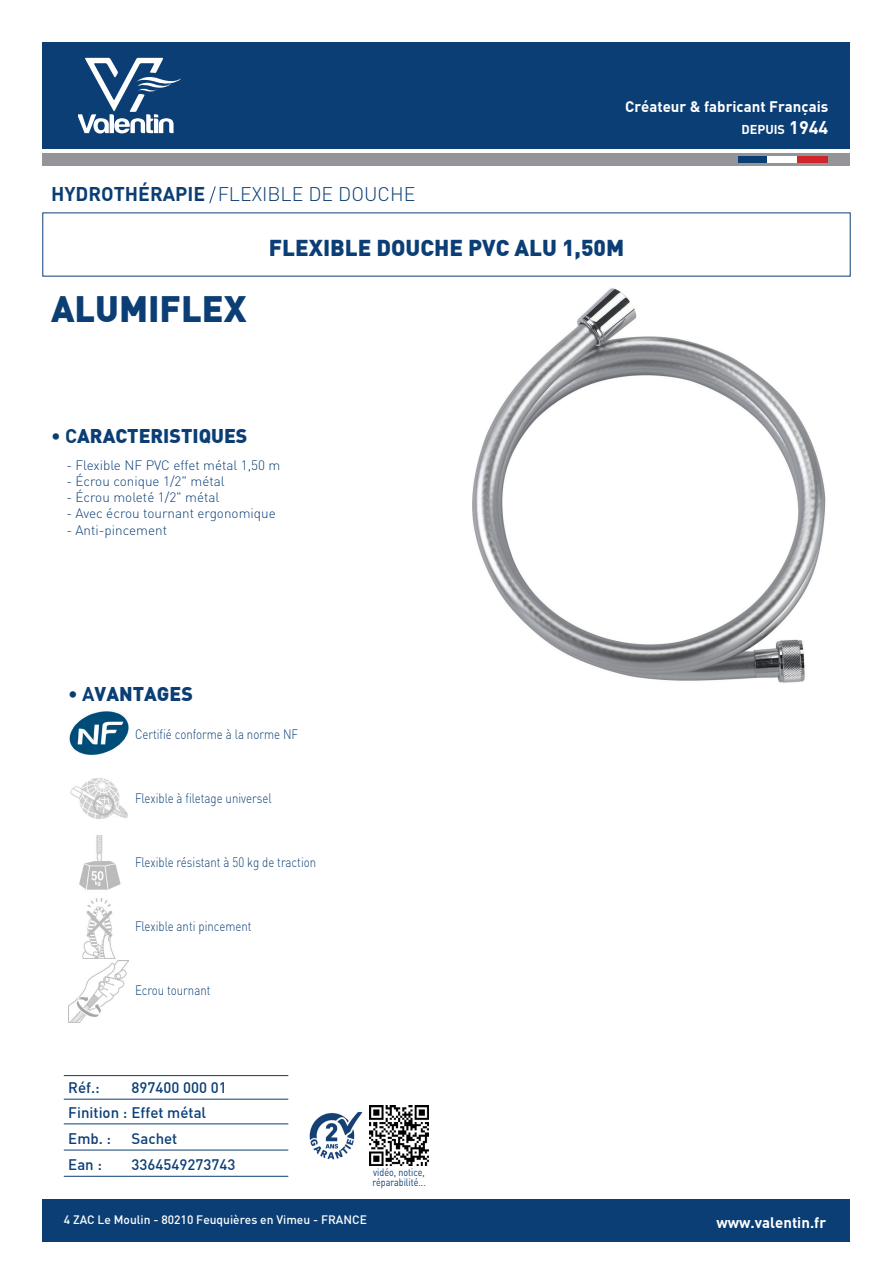
<style>
.page{position:relative;width:893px;height:1263px;background:#fff}
.page>*{position:absolute;margin:0;border:0;box-sizing:border-box;transform-origin:0 0}
.t1{font:36px "DIN Black";color:#0b3e75}
.t2{font:22.5px "DIN Black";color:#0b3e75}
.t3{font:19.5px "DINBLACK Black";color:#0b3e75}
.t4{font:300 19.5px "DIN";color:#0b3e75}
.t5{font:19.5px "DIN Bold";color:#0b3e75}
.t6{font:15px "DINMEDIUM Medium";color:#0b3e75}
.t7{font:15px "DINBOLD Bold";color:#fff}
.t8{font:300 13.5px "DIN";color:#0b3e75;scale:.85 1}
.t9{font:300 13.5px "DIN";color:#0b3e75}
.t10{font:12.6px "DINBOLD Bold";color:#fff}
.t11{font:12px "DINMEDIUM Medium";color:#fff}
.t12{font:10.5px/9.8px "DINREGULAR";color:#0b3e75;scale:.85 1}
.s1{font-size:18px}
.s2{font-family:"DIN Bold"}
</style>
<div class="page">
<div style="left:43px;top:43px;width:807px;height:106px;background:#0b3e75"></div>
<div style="left:43px;top:1199px;width:807px;height:43px;background:#0b3e75"></div>
<svg style="left:79px;top:58px;width:102px;height:76px"></svg>
<div style="left:43px;top:153px;width:807px;height:13px;background:#939598"></div>
<div style="left:738px;top:156px;width:30px;height:7px;background:#0b3e75"></div>
<div style="left:768px;top:156px;width:30px;height:7px;background:#fff"></div>
<div style="left:798px;top:156px;width:30px;height:7px;background:#d1232a"></div>
<img style="left:309px;top:1112px;width:54px;height:48px">
<img style="left:369px;top:1106px;width:60px;height:59px">
<hr style="left:64px;top:1075px;width:224px;height:1px;background:#0b3e75">
<hr style="left:64px;top:1123px;width:224px;height:1px;background:#0b3e75">
<hr style="left:64px;top:1150px;width:224px;height:1px;background:#0b3e75">
<hr style="left:64px;top:1176px;width:224px;height:1px;background:#0b3e75">
<hr style="left:64px;top:1099px;width:224px;height:1px;background:#0b3e75">
<img style="left:472px;top:288px;width:354px;height:395px">
<svg style="left:209px;top:186px;width:7px;height:17px"></svg>
<img style="left:69px;top:711px;width:60px;height:44px">
<img style="left:70px;top:778px;width:58px;height:41px">
<img style="left:79px;top:835px;width:42px;height:55px">
<img style="left:82px;top:898px;width:34px;height:60px">
<img style="left:69px;top:961px;width:60px;height:61px">
<p class="t5" style="left:51px;top:181px;width:156px">HYDROTHÉRAPIE</p>
<p class="t4" style="left:218px;top:182px;width:199px">FLEXIBLE DE DOUCHE</p>
<p class="t7" style="left:625px;top:97px;width:205px">Créateur &amp; fabricant Français</p>
<p class="t10" style="left:741px;top:121px;width:88px">DEPUIS <span class="s1">1944</span></p>
<p class="t1" style="left:51px;top:285px;width:197px">ALUMIFLEX</p>
<p class="t2" style="left:269px;top:233px;width:357px">FLEXIBLE DOUCHE PVC ALU 1,50M</p>
<p class="t3" style="left:51px;top:423px;width:198px"><span class="s2">• C</span>ARACTERISTIQUES</p>
<p class="t9" style="left:66px;top:457px;width:216px">- Flexible NF PVC effet métal 1,50 m</p>
<p class="t9" style="left:66px;top:473px;width:160px">- Écrou conique 1/2" métal</p>
<p class="t9" style="left:66px;top:489px;width:155px">- Écrou moleté 1/2" métal</p>
<p class="t9" style="left:66px;top:505px;width:211px">- Avec écrou tournant ergonomique</p>
<p class="t9" style="left:66px;top:521px;width:102px">- Anti-pincement</p>
<p class="t3" style="left:68px;top:680px;width:126px"><span class="s2">• A</span>VANTAGES</p>
<p class="t8" style="left:135px;top:726px;width:193px">Certifié conforme à la norme NF</p>
<p class="t8" style="left:135px;top:789px;width:162px">Flexible à filetage universel</p>
<p class="t8" style="left:135px;top:854px;width:215px">Flexible résistant à 50 kg de traction</p>
<p class="t8" style="left:135px;top:918px;width:139px">Flexible anti pincement</p>
<p class="t8" style="left:135px;top:982px;width:90px">Ecrou tournant</p>
<p class="t6" style="left:68px;top:1078px;width:33px">Réf.:</p>
<p class="t6" style="left:68px;top:1103px;width:139px">Finition : Effet métal</p>
<p class="t6" style="left:68px;top:1129px;width:44px">Emb. :</p>
<p class="t6" style="left:68px;top:1155px;width:35px">Ean :</p>
<p class="t6" style="left:132px;top:1078px;width:97px">897400 000 01</p>
<p class="t6" style="left:132px;top:1129px;width:47px">Sachet</p>
<p class="t6" style="left:132px;top:1155px;width:105px">3364549273743</p>
<p class="t12" style="left:372px;top:1167px;width:64px">vidéo, notice, réparabilité...</p>
<p class="t11" style="left:64px;top:1212px;width:305px">4 ZAC Le Moulin - 80210 Feuquières en Vimeu - FRANCE</p>
<p class="t7" style="left:716px;top:1212px;width:111px">www.valentin.fr</p>
</div>
